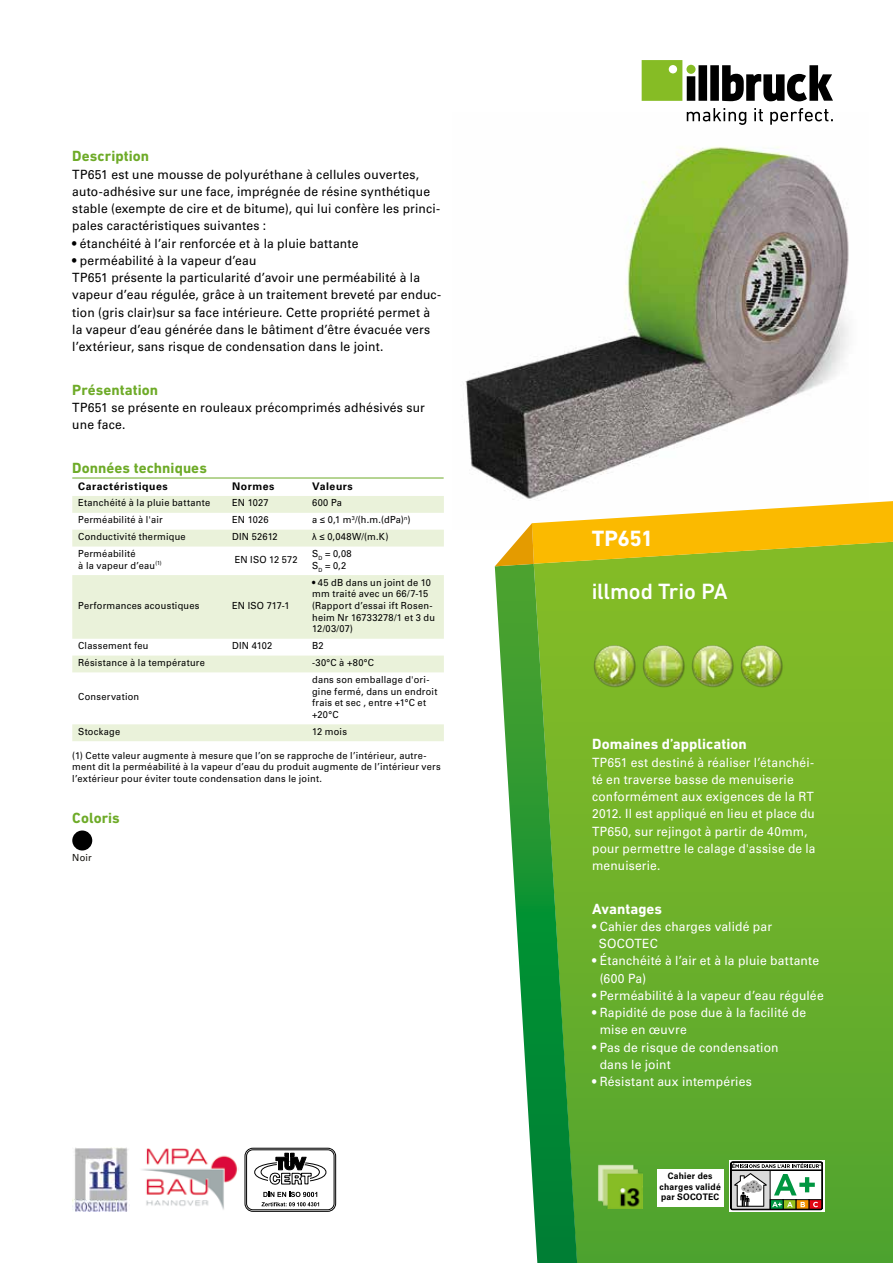
<style>
.page{position:relative;width:893px;height:1263px;background:#fff}
.page>*{position:absolute;margin:0;border:0;box-sizing:border-box;transform-origin:0 0}
.t1{font:500 22.5px "DIN Next W1 G";letter-spacing:-.01em;color:#fff}
.t2{font:700 22.5px "DIN Next W1 G";letter-spacing:-.02em;color:#fff}
.t3{font:700 15px "DIN Next W1 G";letter-spacing:.005em;color:#6eab28}
.t4{font:700 15px "DIN Next W1 G";letter-spacing:.005em;color:#fff}
.t5{font:12.75px/17.2px "Univers LTCYR 55 Roman";letter-spacing:.015em;color:#000;scale:.95 1}
.t6{font:12.75px/17.2px "Univers LTCYR 55 Roman";letter-spacing:.015em;color:#fff;scale:.95 1}
.t7{font:12.75px/17.2px "Univers LTCYR 55 Roman";letter-spacing:.015em;color:#fff;scale:.94 1}
.t8{font:700 10.5px "Univers LTCYR 65";letter-spacing:.05em;color:#000}
.t9{font:9.75px/11.7px "Univers LTCYR 55 Roman";letter-spacing:.025em;color:#000;scale:.95 1}
.t10{font:9.75px "Univers LTCYR 55 Roman";color:#12110c;scale:.95 1}
.t11{font:700 9px/10.8px "Univers LTCYR 65";letter-spacing:.03em;color:#000;text-align:center;scale:.95 1}
.s1{font-family:"Arial"}
</style>
<div class="page">
<img style="left:465px;top:113px;width:384px;height:387px">
<svg style="left:577px;top:566px;width:316px;height:697px;background:#6cb02a"></svg>
<svg style="left:495px;top:566px;width:82px;height:697px"></svg>
<svg style="left:495px;top:501px;width:398px;height:65px"></svg>
<hr style="left:72px;top:478px;width:372px;height:1px;background:#6eab28">
<svg style="left:72px;top:496px;width:372px;height:245px;fill:#eaf2da"></svg>
<svg style="left:642px;top:60px;width:191px;height:41px"></svg>
<svg style="left:687px;top:108px;width:59px;height:17px"></svg>
<svg style="left:754px;top:108px;width:9px;height:13px"></svg>
<svg style="left:770px;top:108px;width:63px;height:17px"></svg>
<img style="left:641px;top:643px;width:46px;height:46px">
<img style="left:689px;top:643px;width:46px;height:46px">
<img style="left:738px;top:643px;width:46px;height:46px">
<img style="left:592px;top:643px;width:46px;height:46px">
<div style="left:729px;top:1161px;width:96px;height:51px;background:linear-gradient(to bottom,#fff,#fff)"></div>
<svg style="left:730px;top:1161px;width:93px;height:49px"></svg>
<div style="left:657px;top:1169px;width:67px;height:38px;background:#fff"></div>
<img style="left:597px;top:1164px;width:45px;height:44px">
<img style="left:72px;top:1148px;width:58px;height:64px">
<img style="left:142px;top:1148px;width:96px;height:62px">
<svg style="left:262px;top:1192px;width:57px;height:14px"></svg>
<div style="left:261px;top:1163px;width:59px;height:17px;border:1px solid #000;border-radius:50%"></div>
<div style="left:255px;top:1162px;width:71px;height:20px;border:1px solid #000;border-radius:50%"></div>
<svg style="left:270px;top:1153px;width:41px;height:32px"></svg>
<div style="left:245px;top:1148px;width:91px;height:63px;border:1px solid #000;border-radius:8px"></div>
<div style="left:246px;top:1150px;width:88px;height:60px;border:1px solid #000;border-radius:6px"></div>
<div style="left:72px;top:830px;width:20px;height:20px;background:#000;border-radius:50%"></div>
<h2 class="t3" style="left:72px;top:147px;width:78px">Description</h2>
<h3 class="t5" style="left:72px;top:165px;width:389px">TP651 est une mousse de polyuréthane à cellules ouvertes, auto-adhésive sur une face, imprégnée de résine synthétique stable (exempte de cire et de bitume), qui lui confère les princi&shy;pales caractéristiques suivantes :</h3>
<h3 class="t5" style="left:72px;top:234px;width:303px">• étanchéité à l’air renforcée et à la pluie battante</h3>
<p class="t5" style="left:72px;top:251px;width:390px">• perméabilité à la vapeur d’eau<br>TP651 présente la particularité d’avoir une perméabilité à la vapeur d’eau régulée, grâce à un traitement breveté par enduc&shy;tion (gris clair)sur sa face intérieure. Cette propriété permet à la vapeur d’eau générée dans le bâtiment d’être évacuée vers l’extérieur, sans risque de condensation dans le joint.</p>
<h2 class="t3" style="left:72px;top:381px;width:87px">Présentation</h2>
<h3 class="t5" style="left:72px;top:398px;width:373px">TP651 se présente en rouleaux précomprimés adhésivés sur une face.</h3>
<h2 class="t3" style="left:72px;top:459px;width:136px">Données techniques</h2>
<p class="t8" style="left:78px;top:478px;width:91px">Caractéristiques</p>
<p class="t8" style="left:232px;top:478px;width:44px">Normes</p>
<p class="t8" style="left:312px;top:478px;width:42px">Valeurs</p>
<p class="t9" style="left:78px;top:497px;width:140px">Etanchéité à la pluie battante</p>
<p class="t9" style="left:232px;top:497px;width:40px">EN 1027</p>
<p class="t9" style="left:312px;top:497px;width:33px">600 Pa</p>
<p class="t9" style="left:78px;top:513px;width:90px">Perméabilité à l'air</p>
<p class="t9" style="left:232px;top:513px;width:40px">EN 1026</p>
<p class="t9" style="left:312px;top:513px;width:105px">a ≤ 0,1 m<sup>3</sup>/(h.m.(dPa)<sup>n</sup>)</p>
<p class="t9" style="left:78px;top:530px;width:115px">Conductivité thermique</p>
<p class="t9" style="left:232px;top:530px;width:49px">DIN 52612</p>
<p class="t9" style="left:312px;top:530px;width:82px"><span class="s1">λ</span> ≤ 0,048W/(m.K)</p>
<p class="t9" style="left:78px;top:547px;width:89px">Perméabilité<br>à la vapeur d’eau<sup>(1)</sup></p>
<p class="t9" style="left:235px;top:553px;width:68px">EN ISO 12 572</p>
<p class="t9" style="left:312px;top:547px;width:43px">S<sub>D</sub> = 0,08<br>S<sub>D</sub> = 0,2</p>
<p class="t9" style="left:78px;top:599px;width:129px">Performances acoustiques</p>
<p class="t9" style="left:232px;top:599px;width:62px">EN ISO 717-1</p>
<p class="t9" style="left:312px;top:576px;width:131px">• 45 dB dans un joint de 10 mm traité avec un 66/7-15 (Rapport d’essai ift Rosen&shy;heim Nr 16733278/1 et 3 du<br>12/03/07)</p>
<p class="t9" style="left:78px;top:639px;width:75px">Classement feu</p>
<p class="t9" style="left:232px;top:639px;width:44px">DIN 4102</p>
<p class="t9" style="left:312px;top:639px;width:14px">B2</p>
<p class="t9" style="left:78px;top:656px;width:135px">Résistance à la température</p>
<p class="t9" style="left:312px;top:656px;width:67px">-30°C à +80°C</p>
<p class="t9" style="left:78px;top:691px;width:66px">Conservation</p>
<p class="t9" style="left:312px;top:673px;width:133px">dans son emballage d'ori&shy;gine fermé, dans un endroit frais et sec , entre +1°C et +20°C</p>
<p class="t9" style="left:78px;top:725px;width:46px">Stockage</p>
<p class="t9" style="left:312px;top:725px;width:38px">12 mois</p>
<p class="t9" style="left:72px;top:749px;width:389px">(1) Cette valeur augmente à mesure que l’on se rapproche de l’intérieur, autre&shy;ment dit la perméabilité à la vapeur d’eau du produit augmente de l’intérieur vers l’extérieur pour éviter toute condensation dans le joint.</p>
<h2 class="t3" style="left:72px;top:809px;width:49px">Coloris</h2>
<p class="t10" style="left:72px;top:850px;width:22px">Noir</p>
<h1 class="t2" style="left:592px;top:525px;width:63px">TP651</h1>
<h1 class="t1" style="left:592px;top:578px;width:137px">illmod Trio PA</h1>
<h2 class="t4" style="left:592px;top:735px;width:156px">Domaines d’application</h2>
<p class="t7" style="left:592px;top:753px;width:239px">TP651 est destiné à réaliser l’étanchéi&shy;té en traverse basse de menuiserie conformément aux exigences de la RT 2012. Il est appliqué en lieu et place du TP650, sur rejingot à partir de 40mm, pour permettre le calage d'assise de la menuiserie.</p>
<h2 class="t4" style="left:592px;top:900px;width:72px">Avantages</h2>
<h3 class="t6" style="left:599px;top:917px;width:184px;text-indent:-7px">• Cahier des charges validé par<br>SOCOTEC</h3>
<h3 class="t6" style="left:600px;top:952px;width:232px;text-indent:-8px">• Étanchéité à l’air et à la pluie battante (600 Pa)</h3>
<h3 class="t6" style="left:592px;top:986px;width:245px">• Perméabilité à la vapeur d’eau régulée</h3>
<h3 class="t6" style="left:600px;top:1003px;width:219px;text-indent:-8px">• Rapidité de pose due à la facilité de mise en œuvre</h3>
<h3 class="t6" style="left:600px;top:1038px;width:190px;text-indent:-8px">• Pas de risque de condensation dans le joint</h3>
<h3 class="t6" style="left:592px;top:1072px;width:170px">• Résistant aux intempéries</h3>
<p class="t11" style="left:659px;top:1170px;width:66px">Cahier des charges validé par SOCOTEC</p>
</div>
